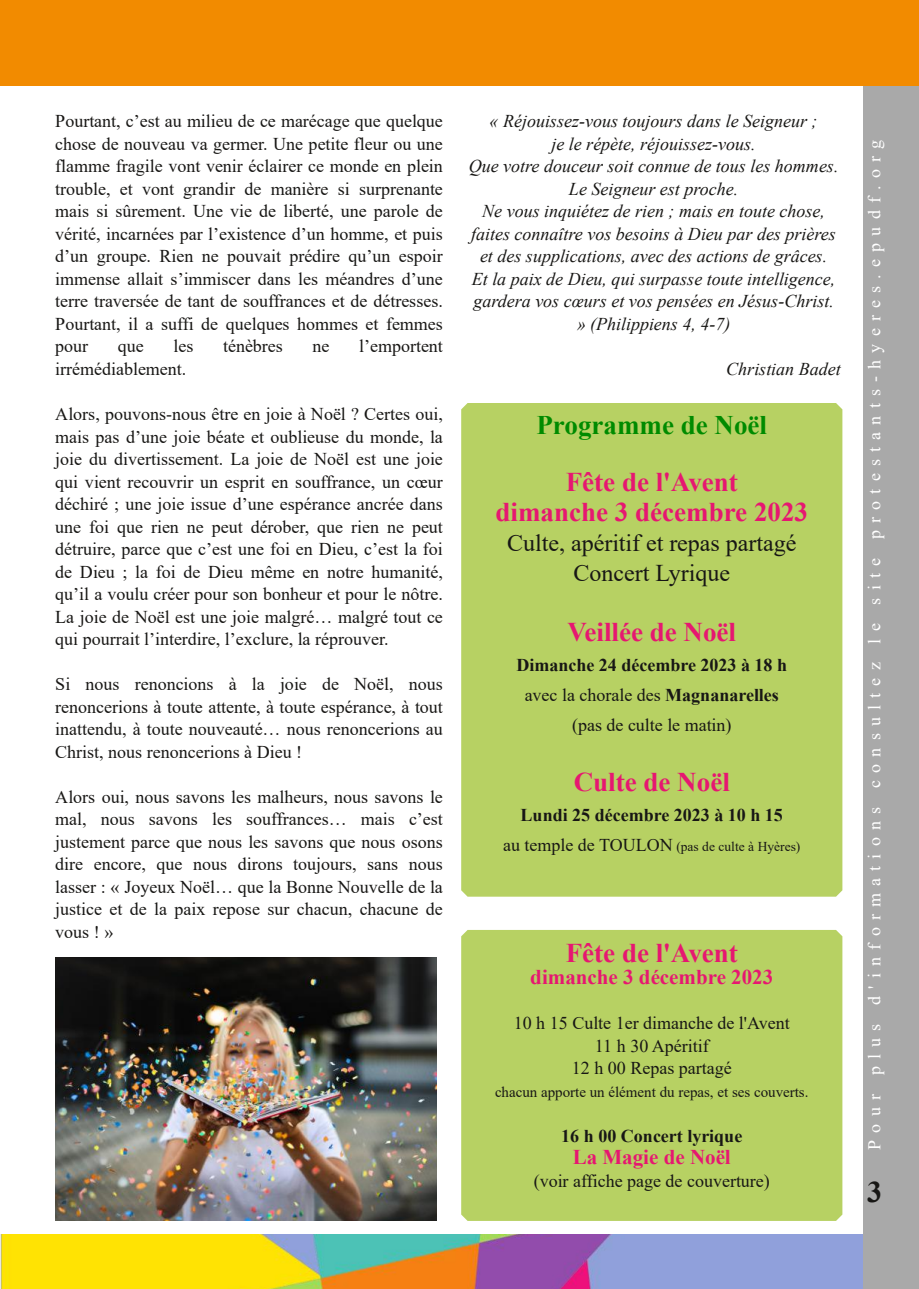
<style>
.page{position:relative;width:919px;height:1289px;background:#fff}
.page>*{position:absolute;margin:0;border:0;box-sizing:border-box;transform-origin:0 0}
.t1{font:700 30px "Times New Roman";color:#181715}
.t2{font:700 27px/30px "Times New Roman";color:#e61771;text-align:center}
.t3{font:700 27px "Times New Roman";color:#008b00}
.t4{font:24px/30px "Times New Roman";color:#181715;text-align:center}
.t5{font:700 21px "Times New Roman";color:#e61771}
.t6{font:18px/22.5px "Times New Roman";color:#181715;text-align:justify}
.t7{font:italic 18px/22.5px "Times New Roman";color:#181715;text-align:center}
.t8{font:18px "Times New Roman";letter-spacing:.395em;color:#fff}
.t9{font:700 18px/30px "Times New Roman";color:#181715;text-align:center}
.t10{font:15px "Times New Roman";color:#181715}
.t11{font:13.5px "Times New Roman";color:#181715}
.s1{font-weight:400}
.s2{font-size:18px}
</style>
<div class="page">
<img style="left:0;top:1234px;width:863px;height:54px">
<div style="left:863px;top:0;width:55px;height:1288px;background:#a9a9a9"></div>
<div style="left:0;top:0;width:25px;height:85px;background:#f28b00"></div>
<div style="left:13px;top:0;width:905px;height:85px;background:#f28b00"></div>
<div style="left:467px;top:936px;width:369px;height:278px;background:#b7d163"></div>
<div style="left:461px;top:929px;width:381px;height:291px;border:13px solid #b7d163"></div>
<div style="left:467px;top:409px;width:369px;height:481px;background:#b7d163"></div>
<div style="left:461px;top:403px;width:381px;height:493px;border:13px solid #b7d163"></div>
<img style="left:55px;top:957px;width:381px;height:263px">
<p class="t6" style="left:55px;top:110px;width:389px">Pourtant, c’est au milieu de ce marécage que quelque chose de nouveau va germer. Une petite fleur ou une flamme fragile vont venir éclairer ce monde en plein trouble, et vont grandir de manière si surprenante mais si sûrement. Une vie de liberté, une parole de vérité, incarnées par l’existence d’un homme, et puis d’un groupe. Rien ne pouvait prédire qu’un espoir immense allait s’immiscer dans les méandres d’une terre traversée de tant de souffrances et de détresses.<br>Pourtant, il a suffi de quelques hommes et femmes pour</p>
<p class="t6" style="left:118px;top:335px;width:27px">que</p>
<p class="t6" style="left:173px;top:335px;width:21px">les</p>
<p class="t6" style="left:223px;top:335px;width:61px">ténèbres</p>
<p class="t6" style="left:312px;top:335px;width:18px">ne</p>
<p class="t6" style="left:359px;top:335px;width:85px">l’emportent</p>
<p class="t6" style="left:55px;top:357px;width:132px">irrémédiablement.</p>
<p class="t6" style="left:55px;top:402px;width:389px">Alors, pouvons-nous être en joie à Noël ? Certes oui, mais pas d’une joie béate et oublieuse du monde, la joie du divertissement. La joie de Noël est une joie qui vient recouvrir un esprit en souffrance, un cœur déchiré ; une joie issue d’une espérance ancrée dans une foi que rien ne peut dérober, que rien ne peut détruire, parce que c’est une foi en Dieu, c’est la foi de Dieu ; la foi de Dieu même en notre humanité, qu’il a voulu créer pour son bonheur et pour le nôtre.<br>La joie de Noël est une joie malgré… malgré tout ce qui pourrait l’interdire, l’exclure, la réprouver.</p>
<p class="t6" style="left:55px;top:672px;width:389px">Si nous renoncions à la joie de Noël, nous renoncerions à toute attente, à toute espérance, à tout inattendu, à toute nouveauté… nous renoncerions au Christ, nous renoncerions à Dieu !</p>
<p class="t6" style="left:55px;top:785px;width:389px">Alors oui, nous savons les malheurs, nous savons le mal, nous savons les souffrances… mais c’est justement parce que nous les savons que nous osons dire encore, que nous dirons toujours, sans nous lasser : « Joyeux Noël… que la Bonne Nouvelle de la justice et de la paix repose sur chacun, chacune de vous ! »</p>
<p class="t7" style="left:468px;top:110px;width:371px">« Réjouissez-vous toujours dans le Seigneur ;<br>je le répète, réjouissez-vous.<br>Que votre douceur soit connue de tous les hommes.<br>Le Seigneur est proche.<br>Ne vous inquiétez de rien ; mais en toute chose, faites connaître vos besoins à Dieu par des prières et des supplications, avec des actions de grâces.<br>Et la paix de Dieu, qui surpasse toute intelligence, gardera vos cœurs et vos pensées en Jésus-Christ. » (Philippiens 4, 4-7)</p>
<p class="t7" style="left:726px;top:357px;width:116px">Christian Badet</p>
<h2 class="t3" style="left:536px;top:410px;width:232px">Programme de Noël</h2>
<h2 class="t2" style="left:495px;top:467px;width:314px">Fête de l'Avent<br>dimanche 3 décembre 2023</h2>
<h3 class="t4" style="left:507px;top:528px;width:291px">Culte, apéritif et repas partagé<br>Concert Lyrique</h3>
<h2 class="t2" style="left:567px;top:617px;width:170px">Veillée de Noël</h2>
<p class="t9" style="left:516px;top:650px;width:272px">Dimanche 24 décembre 2023 à 18 h <span class="s1">avec la chorale des</span> Magnanarelles <span class="s1">(pas de culte le matin)</span></p>
<h2 class="t2" style="left:573px;top:767px;width:157px">Culte de Noël</h2>
<p class="t9" style="left:520px;top:800px;width:264px">Lundi 25 décembre 2023 à 10 h 15</p>
<p class="t11" style="left:503px;top:839px;width:299px"><span class="s2">au temple de TOULON</span> (pas de culte à Hyères)</p>
<h2 class="t2" style="left:565px;top:937px;width:174px">Fête de l'Avent</h2>
<p class="t5" style="left:530px;top:965px;width:244px">dimanche 3 décembre 2023</p>
<p class="t6" style="left:513px;top:1011px;width:277px;text-align:center">10 h 15 Culte 1er dimanche de l'Avent<br>11 h 30 Apéritif<br>12 h 00 Repas partagé</p>
<p class="t10" style="left:495px;top:1083px;width:315px">chacun apporte un élément du repas, et ses couverts.</p>
<p class="t9" style="left:561px;top:1120px;width:182px">16 h 00 Concert lyrique</p>
<p class="t5" style="left:572px;top:1145px;width:159px">La Magie de Noël</p>
<p class="t6" style="left:533px;top:1169px;width:238px">(voir affiche page de couverture)</p>
<p class="t8" style="left:882px;top:139px;width:1011px;rotate:90deg">Pour plus d'informations consultez le site protestants-hyeres.epudf.org</p>
<p class="t8" style="left:864px;top:1149px;width:1011px;rotate:-90deg">Pour plus d'informations consultez le site protestants-hyeres.epudf.org</p>
<h1 class="t1" style="left:866px;top:1174px;width:16px">3</h1>
</div>
